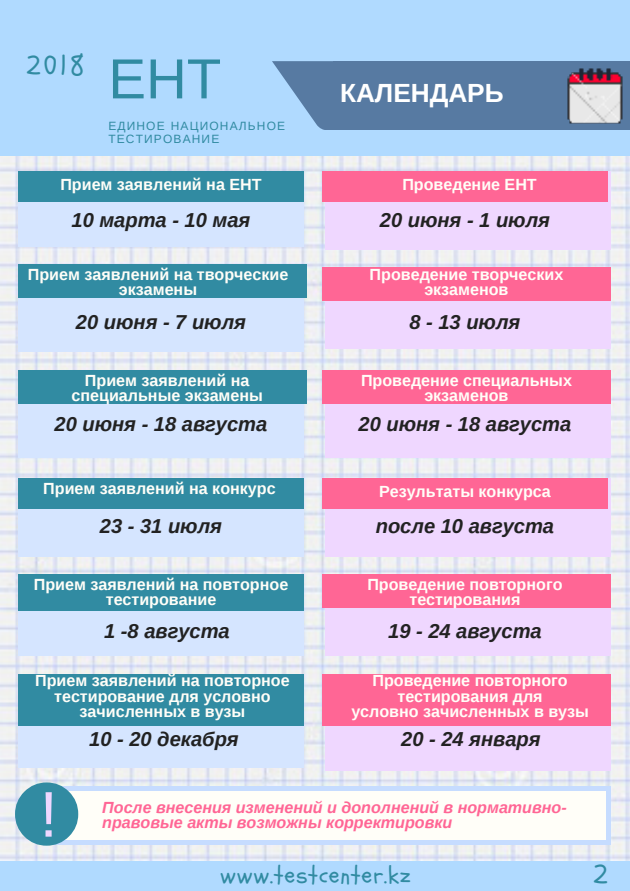
<style>
.page{position:relative;width:630px;height:891px;background:#b0daff}
.page>*{position:absolute;margin:0;border:0;box-sizing:border-box;transform-origin:0 0}
.t1{font:64.4px "Arimo";color:#efd7ff}
.t2{font:56.4px "Liberation Sans";color:#318ba2}
.t3{font:28.4px "Schoolbell";color:#318ba2}
.t4{font:700 26.4px "Liberation Sans";color:#fff}
.t5{font:24.4px "Schoolbell";letter-spacing:.04em;color:#318ba2}
.t6{font:italic 700 20px "Liberation Sans";color:#222}
.t7{font:italic 700 20px "Arimo";color:#222}
.t8{font:700 16px/15.2px "Liberation Sans";color:#fffef8;text-align:center}
.t9{font:italic 700 16px/15.2px "Liberation Sans";color:#ff6695}
.t10{font:12px/12px "Liberation Sans";letter-spacing:.095em;color:#318ba2}
.s1{font-family:"Arimo"}
.s2{font-family:"Liberation Sans"}
</style>
<div class="page">
<div style="left:333px;top:61px;width:275px;height:69px;background:#577aa2"></div>
<svg style="left:272px;top:61px;width:61px;height:69px"></svg>
<img style="left:0;top:156px;width:630px;height:705px">
<div style="left:18px;top:172px;width:286px;height:75px;background:#d5e5ff"></div>
<div style="left:18px;top:482px;width:286px;height:75px;background:#d5e5ff"></div>
<div style="left:18px;top:575px;width:286px;height:81px;background:#d5e5ff"></div>
<div style="left:18px;top:680px;width:286px;height:87px;background:#d5e5ff"></div>
<div style="left:18px;top:265px;width:286px;height:87px;background:#d5e5ff"></div>
<div style="left:18px;top:370px;width:286px;height:87px;background:#d5e5ff"></div>
<div style="left:325px;top:172px;width:286px;height:78px;background:#efd7ff"></div>
<div style="left:325px;top:271px;width:286px;height:78px;background:#efd7ff"></div>
<div style="left:325px;top:376px;width:286px;height:81px;background:#efd7ff"></div>
<div style="left:325px;top:479px;width:286px;height:78px;background:#efd7ff"></div>
<div style="left:325px;top:578px;width:286px;height:78px;background:#efd7ff"></div>
<div style="left:325px;top:683px;width:286px;height:87px;background:#efd7ff"></div>
<img style="left:567px;top:61px;width:63px;height:69px">
<div style="left:18px;top:172px;width:286px;height:30px;background:#318ba2"></div>
<div style="left:18px;top:575px;width:286px;height:36px;background:#318ba2"></div>
<div style="left:18px;top:674px;width:286px;height:51px;background:#318ba2"></div>
<div style="left:18px;top:479px;width:286px;height:30px;background:#318ba2"></div>
<div style="left:18px;top:265px;width:289px;height:33px;background:#318ba2"></div>
<div style="left:18px;top:370px;width:289px;height:33px;background:#318ba2"></div>
<div style="left:322px;top:172px;width:286px;height:30px;background:#ff6695"></div>
<div style="left:322px;top:479px;width:286px;height:30px;background:#ff6695"></div>
<div style="left:322px;top:268px;width:289px;height:33px;background:#ff6695"></div>
<div style="left:322px;top:370px;width:289px;height:33px;background:#ff6695"></div>
<div style="left:322px;top:575px;width:289px;height:33px;background:#ff6695"></div>
<div style="left:322px;top:674px;width:289px;height:51px;background:#ff6695"></div>
<div style="left:39px;top:789px;width:572px;height:53px;background:#fffef8"></div>
<svg style="left:606px;top:841px;width:4px;height:4px"></svg>
<hr style="left:606px;top:790px;width:4px;height:51px;background:#c6dcff">
<hr style="left:44px;top:841px;width:562px;height:4px;background:#c6dcff">
<svg style="left:606px;top:786px;width:4px;height:4px"></svg>
<div style="left:44px;top:786px;width:562px;height:5px;background:#c6dcff"></div>
<svg style="left:15px;top:782px;width:63px;height:64px"></svg>
<h3 class="t3" style="left:26px;top:47px;width:60px">2018</h3>
<h2 class="t2" style="left:108px;top:47px;width:114px">ЕНТ</h2>
<p class="t10" style="left:108px;top:121px;width:178px">ЕДИНОЕ НАЦИОНАЛЬНОЕ<br>ТЕСТИРОВАНИЕ</p>
<h3 class="t4" style="left:340px;top:75px;width:165px">КАЛЕНДАРЬ</h3>
<p class="t8" style="left:60px;top:176px;width:203px">Прием заявлений на ЕНТ</p>
<p class="t8" style="left:402px;top:176px;width:136px">Проведение ЕНТ</p>
<p class="t6" style="left:72px;top:207px;width:180px"><span class="s1">10</span> марта <span class="s1">- 10</span> мая</p>
<p class="t6" style="left:380px;top:207px;width:172px"><span class="s1">20</span> июня <span class="s1">- 1</span> июля</p>
<p class="t8" style="left:28px;top:267px;width:262px">Прием заявлений на творческие экзамены</p>
<p class="t8" style="left:370px;top:267px;width:195px">Проведение творческих экзаменов</p>
<p class="t6" style="left:76px;top:308px;width:172px"><span class="s1">20</span> июня <span class="s1">- 7</span> июля</p>
<p class="t7" style="left:409px;top:311px;width:112px">8 - 13 <span class="s2">июля</span></p>
<p class="t8" style="left:72px;top:372px;width:193px">Прием заявлений на специальные экзамены</p>
<p class="t8" style="left:361px;top:372px;width:212px">Проведение специальных экзаменов</p>
<p class="t6" style="left:55px;top:411px;width:214px"><span class="s1">20</span> июня <span class="s1">- 18</span> августа</p>
<p class="t6" style="left:359px;top:411px;width:214px"><span class="s1">20</span> июня <span class="s1">- 18</span> августа</p>
<p class="t8" style="left:43px;top:480px;width:234px">Прием заявлений на конкурс</p>
<p class="t8" style="left:379px;top:483px;width:173px">Результаты конкурса</p>
<p class="t7" style="left:100px;top:516px;width:124px">23 - 31 <span class="s2">июля</span></p>
<p class="t6" style="left:376px;top:513px;width:180px">после <span class="s1">10</span> августа</p>
<p class="t8" style="left:34px;top:577px;width:256px">Прием заявлений на повторное тестирование</p>
<p class="t8" style="left:367px;top:577px;width:197px">Проведение повторного тестирования</p>
<p class="t6" style="left:104px;top:618px;width:127px"><span class="s1">1 -8</span> августа</p>
<p class="t6" style="left:388px;top:618px;width:155px"><span class="s1">19 - 24</span> августа</p>
<p class="t8" style="left:35px;top:673px;width:256px">Прием заявлений на повторное тестирование для условно зачисленных в вузы</p>
<p class="t8" style="left:351px;top:673px;width:239px">Проведение повторного тестирования для<br>условно зачисленных в вузы</p>
<p class="t6" style="left:89px;top:726px;width:151px"><span class="s1">10 - 20</span> декабря</p>
<p class="t6" style="left:401px;top:726px;width:141px"><span class="s1">20 - 24</span> января</p>
<h1 class="t1" style="left:40px;top:780px;width:19px">!</h1>
<p class="t9" style="left:102px;top:799px;width:466px">После внесения изменений и дополнений в нормативно&shy;правовые акты возможны корректировки</p>
<h3 class="t5" style="left:220px;top:858px;width:192px">www.testcenter.kz</h3>
<h3 class="t3" style="left:594px;top:856px;width:16px">2</h3>
</div>
